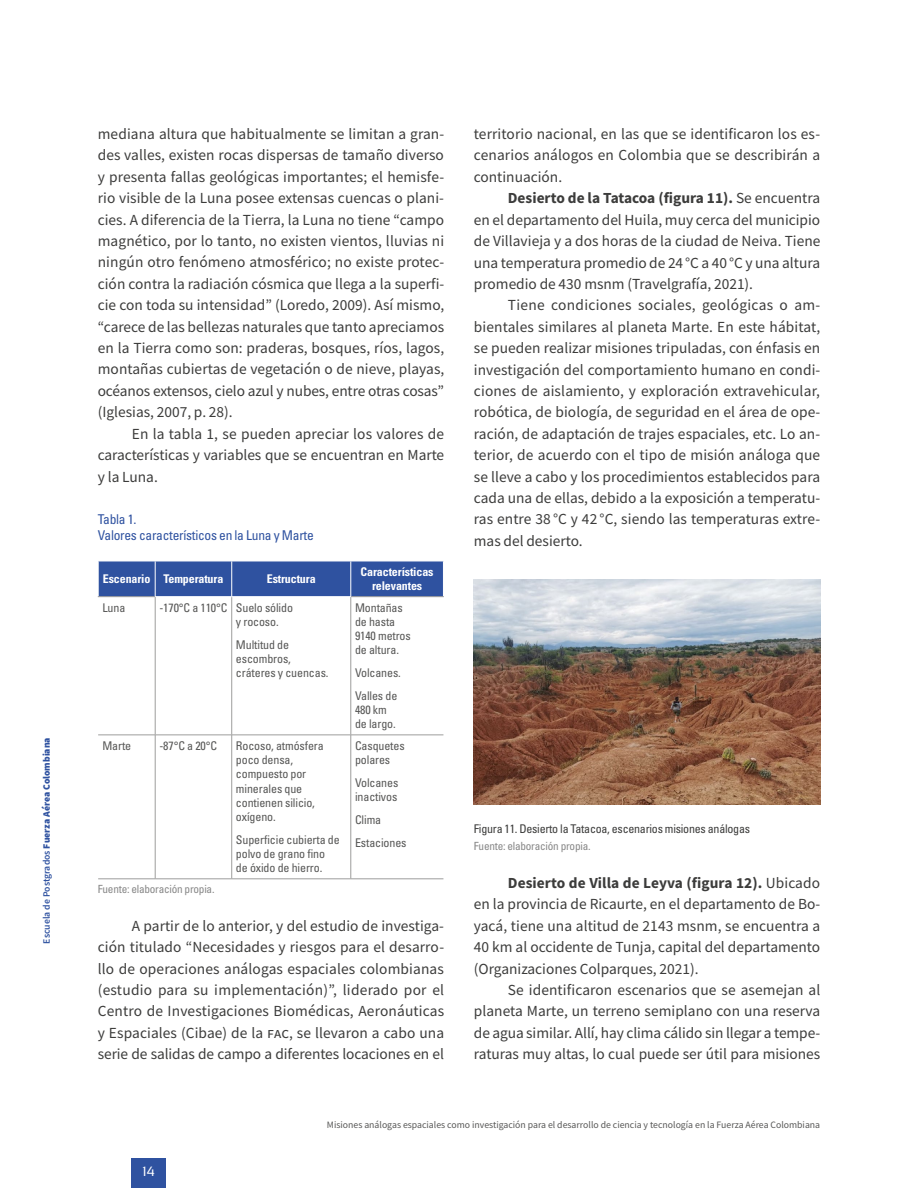
<style>
.page{position:relative;width:918px;height:1188px;background:#fff}
.page>*{position:absolute;margin:0;border:0;box-sizing:border-box;transform-origin:0 0}
.t1{font:15.3px/21.5px "Source Sans Pro";color:#3c3c3b;text-align:justify}
.t2{font:condensed 13.5px/16.5px "Univers LT Std";letter-spacing:-.02em;color:#2f52a0}
.t3{font:13.5px "Sansation";color:#fff}
.t4{font:condensed 12px/14.2px "Univers LT Std";letter-spacing:-.01em;color:#575756}
.t5{font:700 condensed 12px/14.2px "Univers LT Std";letter-spacing:-.01em;color:#fff;text-align:center}
.t6{font:condensed 12px "Univers LT Std";letter-spacing:-.02em;color:#3c3c3b}
.t7{font:condensed 11.25px "Univers LT Std";letter-spacing:-.02em;color:#878787}
.t8{font:9.75px "Source Sans Pro";color:#575756}
.t9{font:900 9.75px "Source Sans Pro";color:#2f52a0}
.s1{font-weight:600}
.s2{font-weight:700}
</style>
<div class="page">
<div style="left:132px;top:1158px;width:34px;height:30px;background:#2f52a0"></div>
<div style="left:99px;top:562px;width:344px;height:34px;background:#2f52a0"></div>
<hr style="left:155px;top:561px;width:1px;height:35px;background:#fff">
<hr style="left:231px;top:561px;width:1px;height:35px;background:#fff">
<hr style="left:350px;top:561px;width:1px;height:35px;background:#fff">
<hr style="left:231px;top:597px;width:1px;height:138px;background:#9d9d9c">
<hr style="left:98px;top:735px;width:57px;height:1px;background:#9d9d9c">
<hr style="left:155px;top:735px;width:77px;height:1px;background:#9d9d9c">
<hr style="left:232px;top:735px;width:119px;height:1px;background:#9d9d9c">
<hr style="left:231px;top:735px;width:1px;height:144px;background:#9d9d9c">
<hr style="left:351px;top:735px;width:92px;height:1px;background:#9d9d9c">
<hr style="left:155px;top:879px;width:77px;height:1px;background:#9d9d9c">
<hr style="left:232px;top:879px;width:119px;height:1px;background:#9d9d9c">
<hr style="left:98px;top:596px;width:57px;height:1px;background:#9d9d9c">
<hr style="left:155px;top:597px;width:1px;height:138px;background:#9d9d9c">
<hr style="left:155px;top:735px;width:1px;height:144px;background:#9d9d9c">
<hr style="left:98px;top:879px;width:57px;height:1px;background:#9d9d9c">
<hr style="left:351px;top:596px;width:93px;height:1px;background:#9d9d9c">
<hr style="left:351px;top:597px;width:1px;height:138px;background:#9d9d9c">
<hr style="left:351px;top:735px;width:1px;height:144px;background:#9d9d9c">
<hr style="left:351px;top:879px;width:92px;height:1px;background:#9d9d9c">
<img style="left:474px;top:579px;width:346px;height:226px">
<p class="t9" style="left:40px;top:944px;width:208px;rotate:-90deg"><span class="s1">Escuela de Postgrados</span> Fuerza Aérea Colombiana</p>
<p class="t1" style="left:98px;top:123px;width:348px">mediana altura que habitualmente se limitan a gran&shy;des valles, existen rocas dispersas de tamaño diverso y presenta fallas geológicas importantes; el hemisfe&shy;rio visible de la Luna posee extensas cuencas o plani&shy;cies. A diferencia de la Tierra, la Luna no tiene “campo magnético, por lo tanto, no existen vientos, lluvias ni ningún otro fenómeno atmosférico; no existe protec&shy;ción contra la radiación cósmica que llega a la superfi&shy;cie con toda su intensidad” (Loredo, 2009). Así mismo, “carece de las bellezas naturales que tanto apreciamos en la Tierra como son: praderas, bosques, ríos, lagos, montañas cubiertas de vegetación o de nieve, playas, océanos extensos, cielo azul y nubes, entre otras cosas” (Iglesias, 2007, p. 28).</p>
<p class="t1" style="left:98px;top:423px;width:348px;text-indent:34px">En la tabla 1, se pueden apreciar los valores de características y variables que se encuentran en Marte y la Luna.</p>
<p class="t2" style="left:98px;top:511px;width:218px">Tabla 1.<br>Valores característicos en la Luna y Marte</p>
<p class="t5" style="left:103px;top:572px;width:122px">Escenario Temperatura</p>
<p class="t5" style="left:267px;top:572px;width:50px">Estructura</p>
<p class="t5" style="left:361px;top:565px;width:74px">Características relevantes</p>
<p class="t4" style="left:102px;top:600px;width:24px">Luna</p>
<p class="t4" style="left:236px;top:600px;width:59px;text-indent:-77px">-170°C a 110°C Suelo sólido y rocoso.</p>
<p class="t4" style="left:236px;top:637px;width:94px">Multitud de escombros, cráteres y cuencas.</p>
<p class="t4" style="left:355px;top:600px;width:57px">Montañas de hasta<br>9140 metros de altura.</p>
<p class="t4" style="left:355px;top:661px;width:47px;line-height:22.8px">Volcanes.<br>Valles de</p>
<p class="t4" style="left:355px;top:703px;width:42px">480 km de largo.</p>
<p class="t4" style="left:102px;top:738px;width:30px">Marte</p>
<p class="t4" style="left:159px;top:738px;width:59px">-87°C a 20°C</p>
<p class="t4" style="left:236px;top:738px;width:89px">Rocoso, atmósfera poco densa, compuesto por minerales que contienen silicio, oxígeno.</p>
<p class="t4" style="left:236px;top:832px;width:105px">Superficie cubierta de polvo de grano fino de óxido de hierro.</p>
<p class="t4" style="left:355px;top:738px;width:51px">Casquetes polares</p>
<p class="t4" style="left:355px;top:775px;width:45px">Volcanes inactivos</p>
<p class="t4" style="left:355px;top:808px;width:53px;line-height:22.8px">Clima<br>Estaciones</p>
<p class="t7" style="left:98px;top:881px;width:118px">Fuente: elaboración propia.</p>
<p class="t1" style="left:98px;top:915px;width:348px;text-indent:34px">A partir de lo anterior, y del estudio de investiga&shy;ción titulado “Necesidades y riesgos para el desarro&shy;llo de operaciones análogas espaciales colombianas (estudio para su implementación)”, liderado por el Centro de Investigaciones Biomédicas, Aeronáuticas y Espaciales (Cibae) de la fac, se llevaron a cabo una serie de salidas de campo a diferentes locaciones en el</p>
<p class="t1" style="left:474px;top:123px;width:348px">territorio nacional, en las que se identificaron los es&shy;cenarios análogos en Colombia que se describirán a continuación.</p>
<p class="t1" style="left:474px;top:187px;width:348px;text-indent:34px"><span class="s2">Desierto de la Tatacoa (figura 11).</span> Se encuentra en el departamento del Huila, muy cerca del municipio de Villavieja y a dos horas de la ciudad de Neiva. Tiene una temperatura promedio de 24 °C a 40 °C y una altura promedio de 430 msnm (Travelgrafía, 2021).</p>
<p class="t1" style="left:474px;top:294px;width:348px;text-indent:34px">Tiene condiciones sociales, geológicas o am&shy;bientales similares al planeta Marte. En este hábitat, se pueden realizar misiones tripuladas, con énfasis en investigación del comportamiento humano en condi&shy;ciones de aislamiento, y exploración extravehicular, robótica, de biología, de seguridad en el área de ope&shy;ración, de adaptación de trajes espaciales, etc. Lo an&shy;terior, de acuerdo con el tipo de misión análoga que se lleve a cabo y los procedimientos establecidos para cada una de ellas, debido a la exposición a temperatu&shy;ras entre 38 °C y 42 °C, siendo las temperaturas extre&shy;mas del desierto.</p>
<p class="t6" style="left:474px;top:821px;width:278px">Figura 11. Desierto la Tatacoa, escenarios misiones análogas</p>
<p class="t7" style="left:474px;top:839px;width:118px">Fuente: elaboración propia.</p>
<p class="t1" style="left:474px;top:872px;width:348px;text-indent:34px"><span class="s2">Desierto de Villa de Leyva (figura 12).</span> Ubicado en la provincia de Ricaurte, en el departamento de Bo&shy;yacá, tiene una altitud de 2143 msnm, se encuentra a 40 km al occidente de Tunja, capital del departamento (Organizaciones Colparques, 2021).</p>
<p class="t1" style="left:474px;top:979px;width:348px;text-indent:34px">Se identificaron escenarios que se asemejan al planeta Marte, un terreno semiplano con una reserva de agua similar. Allí, hay clima cálido sin llegar a tempe&shy;raturas muy altas, lo cual puede ser útil para misiones</p>
<p class="t3" style="left:143px;top:1164px;width:14px">14</p>
<p class="t8" style="left:327px;top:1118px;width:495px">Misiones análogas espaciales como investigación para el desarrollo de ciencia y tecnología en la Fuerza Aérea Colombiana</p>
</div>
